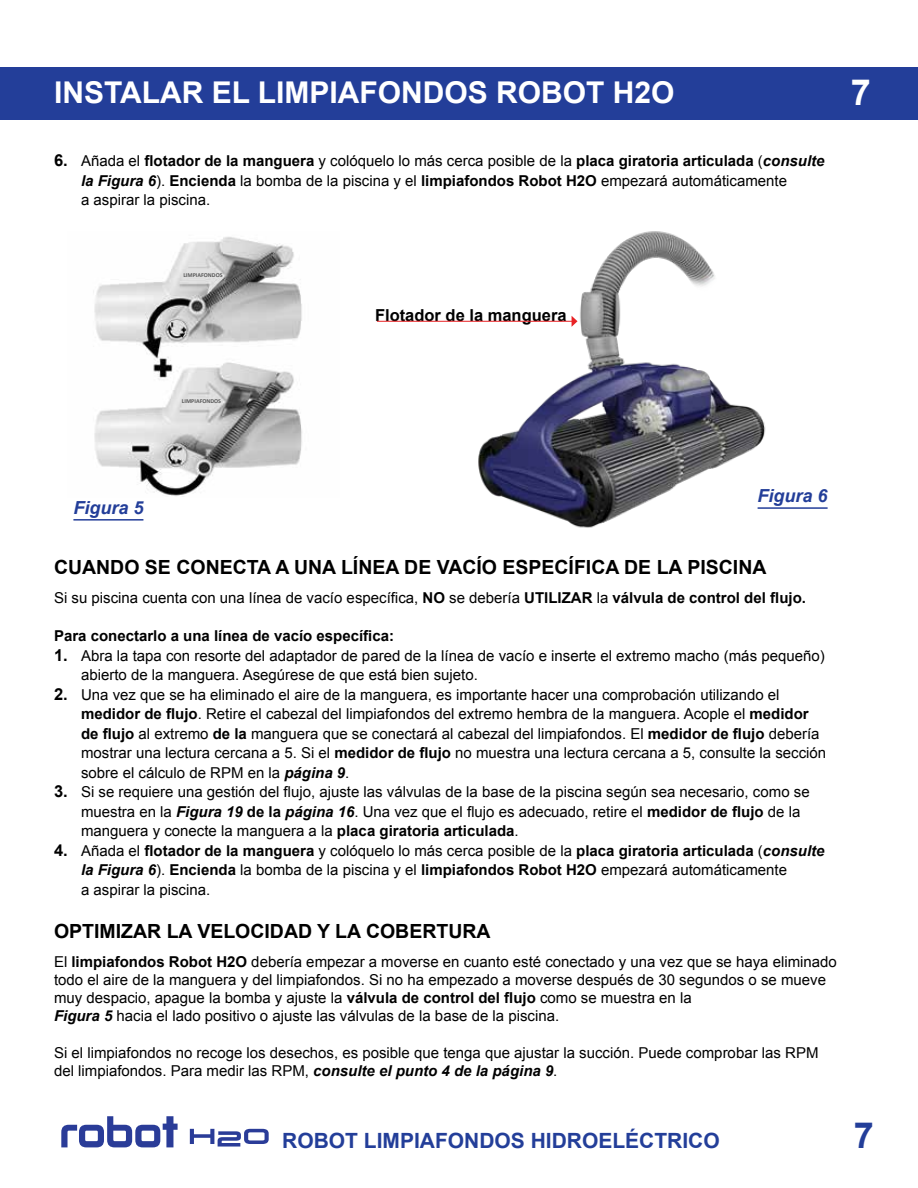
<style>
.page{position:relative;width:918px;height:1188px;background:#fff}
.page>*{position:absolute;margin:0;border:0;box-sizing:border-box;transform-origin:0 0}
.t1{font:700 36px "Arial";color:#fff}
.t2{font:700 36px "Arial";color:#233e99}
.t3{font:700 30px "Arial";color:#fff}
.t4{font:700 21px "Arial";color:#233e99}
.t5{font:700 19.5px "Arial";color:#000}
.t6{font:italic 700 18px "Arial";color:#233e99}
.t7{font:700 16.5px "Arial";color:#000}
.t8{font:15px/19.5px "Arial";color:#000}
.t9{font:700 15px "Arial";color:#000}
.t10{font:700 6px "Calibri";color:#585858}
.s1{font-weight:700;font-size:16.5px}
.s2{font-weight:700}
.s3{font-weight:700;font-style:italic}
</style>
<div class="page">
<div style="left:0;top:67px;width:918px;height:53px;background:#233e99"></div>
<svg style="left:190px;top:1129px;width:79px;height:18px"></svg>
<svg style="left:61px;top:1116px;width:117px;height:31px"></svg>
<img style="left:93px;top:237px;width:209px;height:259px">
<hr style="left:73px;top:519px;width:70px;height:2px;background:#233e99">
<img style="left:477px;top:231px;width:289px;height:297px">
<hr style="left:758px;top:507px;width:70px;height:2px;background:#233e99">
<hr style="left:377px;top:321px;width:195px;height:1px;background:#e82225">
<svg style="left:572px;top:316px;width:6px;height:11px"></svg>
<h2 class="t3" style="left:54px;top:72px;width:622px">INSTALAR EL LIMPIAFONDOS ROBOT H2O</h2>
<p class="t8" style="left:81px;top:152px;width:745px;text-indent:-27px"><span class="s1">6.</span> Añada el <span class="s2">flotador de la manguera</span> y colóquelo lo más cerca posible de la <span class="s2">placa giratoria articulada</span> (<span class="s3">consulte la Figura 6</span>). <span class="s2">Encienda</span> la bomba de la piscina y el <span class="s2">limpiafondos Robot H2O</span> empezará automáticamente<br>a aspirar la piscina.</p>
<p class="t10" style="left:183px;top:271px;width:41px">LIMPIAFONDOS</p>
<p class="t7" style="left:375px;top:305px;width:193px">Flotador de la manguera</p>
<h1 class="t1" style="left:851px;top:68px;width:22px">7</h1>
<p class="t10" style="left:182px;top:397px;width:41px">LIMPIAFONDOS</p>
<p class="t6" style="left:73px;top:495px;width:72px">Figura 5</p>
<p class="t6" style="left:758px;top:484px;width:72px">Figura 6</p>
<h3 class="t5" style="left:54px;top:555px;width:714px">CUANDO SE CONECTA A UNA LÍNEA DE VACÍO ESPECÍFICA DE LA PISCINA</h3>
<p class="t8" style="left:54px;top:588px;width:754px">Si su piscina cuenta con una línea de vacío específica, <span class="s2">NO</span> se debería <span class="s2">UTILIZAR</span> la <span class="s2">válvula de control del flujo.</span></p>
<p class="t9" style="left:54px;top:626px;width:342px">Para conectarlo a una línea de vacío específica:</p>
<p class="t8" style="left:81px;top:646px;width:745px;text-indent:-27px"><span class="s1">1.</span> Abra la tapa con resorte del adaptador de pared de la línea de vacío e inserte el extremo macho (más pequeño) abierto de la manguera. Asegúrese de que está bien sujeto.</p>
<p class="t8" style="left:81px;top:685px;width:747px;text-indent:-27px"><span class="s1">2.</span> Una vez que se ha eliminado el aire de la manguera, es importante hacer una comprobación utilizando el <span class="s2">medidor de flujo</span>. Retire el cabezal del limpiafondos del extremo hembra de la manguera. Acople el <span class="s2">medidor de flujo</span> al extremo <span class="s2">de la</span> manguera que se conectará al cabezal del limpiafondos. El <span class="s2">medidor de flujo</span> debería mostrar una lectura cercana a 5. Si el <span class="s2">medidor de flujo</span> no muestra una lectura cercana a 5, consulte la sección sobre el cálculo de RPM en la <span class="s3">página 9</span>.</p>
<p class="t8" style="left:81px;top:782px;width:730px;text-indent:-27px"><span class="s1">3.</span> Si se requiere una gestión del flujo, ajuste las válvulas de la base de la piscina según sea necesario, como se muestra en la <span class="s3">Figura 19</span> <span class="s2">de la</span> <span class="s3">página 16</span>. Una vez que el flujo es adecuado, retire el <span class="s2">medidor de flujo</span> de la manguera y conecte la manguera a la <span class="s2">placa giratoria articulada</span>.</p>
<p class="t8" style="left:81px;top:841px;width:745px;text-indent:-27px"><span class="s1">4.</span> Añada el <span class="s2">flotador de la manguera</span> y colóquelo lo más cerca posible de la <span class="s2">placa giratoria articulada</span> (<span class="s3">consulte la Figura 6</span>). <span class="s2">Encienda</span> la bomba de la piscina y el <span class="s2">limpiafondos Robot H2O</span> empezará automáticamente<br>a aspirar la piscina.</p>
<h3 class="t5" style="left:54px;top:918px;width:438px">OPTIMIZAR LA VELOCIDAD Y LA COBERTURA</h3>
<p class="t8" style="left:54px;top:952px;width:784px;line-height:18px">El <span class="s2">limpiafondos Robot H2O</span> debería empezar a moverse en cuanto esté conectado y una vez que se haya eliminado todo el aire de la manguera y del limpiafondos. Si no ha empezado a moverse después de 30 segundos o se mueve muy despacio, apague la bomba y ajuste la <span class="s2">válvula de control del flujo</span> como se muestra en la<br><span class="s3">Figura 5</span> hacia el lado positivo o ajuste las válvulas de la base de la piscina.</p>
<p class="t8" style="left:54px;top:1044px;width:766px;line-height:18px">Si el limpiafondos no recoge los desechos, es posible que tenga que ajustar la succión. Puede comprobar las RPM del limpiafondos. Para medir las RPM, <span class="s3">consulte el punto 4 de la página 9</span>.</p>
<h3 class="t4" style="left:282px;top:1127px;width:439px">ROBOT LIMPIAFONDOS HIDROELÉCTRICO</h3>
<h1 class="t2" style="left:854px;top:1112px;width:22px">7</h1>
</div>
